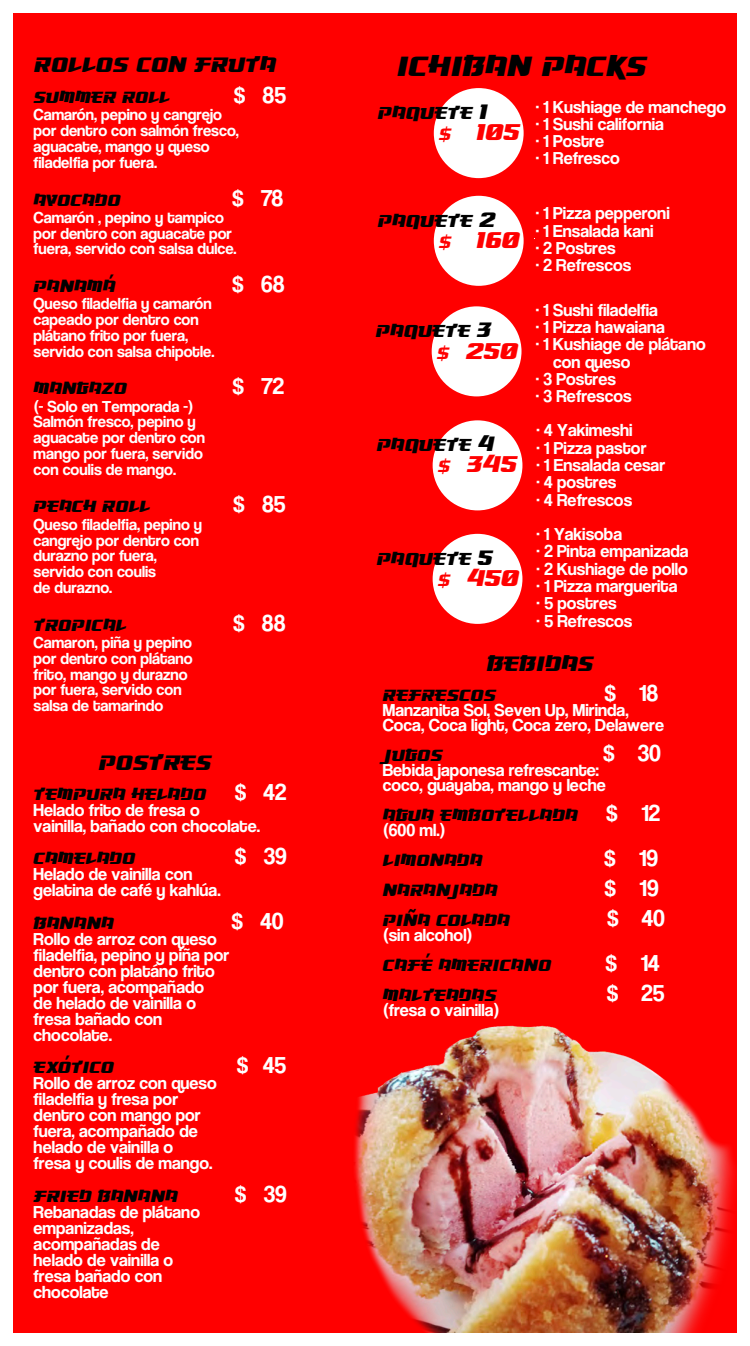
<style>
.page{position:relative;width:750px;height:1346px;background:#fff}
.page>*{position:absolute;margin:0;border:0;box-sizing:border-box;transform-origin:0 0}
.t1{font:36px "Osaka Sans Serif";color:#000}
.t2{font:29.55px "Osaka Sans Serif";color:#f00}
.t3{font:27px "Osaka Sans Serif";color:#000}
.t4{font:24px "Coolvetica Rg";color:#fff}
.t5{font:22.5px "Osaka Sans Serif";color:#000}
.t6{font:21px "Osaka Sans Serif";color:#000}
.t7{font:18px/16px "Coolvetica Rg";color:#fff}
.t8{font:16.5px/15.9px "Coolvetica Rg";color:#fff}
.s1{font-family:"Coolvetica Rg";font-size:24px;color:#fff}
.s2{font-size:27px}
.s3{font-size:21.3px}
</style>
<div class="page">
<div style="left:14px;top:14px;width:722px;height:1318px;background:#f00"></div>
<div style="left:434px;top:88px;width:90px;height:90px;background:#fff;border-radius:50%"></div>
<div style="left:434px;top:196px;width:90px;height:90px;background:#fff;border-radius:50%"></div>
<div style="left:432px;top:306px;width:89px;height:90px;background:#fff;border-radius:50%"></div>
<div style="left:433px;top:420px;width:89px;height:90px;background:#fff;border-radius:50%"></div>
<img style="left:336px;top:1006px;width:401px;height:326px">
<div style="left:433px;top:533px;width:89px;height:90px;background:#fff;border-radius:50%"></div>
<h3 class="t3" style="left:34px;top:52px;width:244px">Rollos con fruta</h3>
<p class="t6" style="left:34px;top:88px;width:138px">Summer roll</p>
<h3 class="t4" style="left:234px;top:85px;width:54px">$ 85</h3>
<p class="t8" style="left:34px;top:108px;width:207px">Camarón, pepino y cangrejo por dentro con salmón fresco, aguacate, mango y queso filadelfia por fuera.</p>
<p class="t6" style="left:34px;top:190px;width:89px">Avocado</p>
<h3 class="t4" style="left:232px;top:187px;width:53px">$ 78</h3>
<p class="t8" style="left:34px;top:210px;width:205px">Camarón , pepino y tampico por dentro con aguacate por fuera, servido con salsa dulce.</p>
<p class="t6" style="left:34px;top:277px;width:84px">Panamá</p>
<h3 class="t4" style="left:232px;top:273px;width:54px">$ 68</h3>
<p class="t8" style="left:34px;top:297px;width:182px">Queso filadelfia y camarón capeado por dentro con plátano frito por fuera, servido con salsa chipotle.</p>
<p class="t6" style="left:34px;top:379px;width:95px">Mangazo</p>
<h3 class="t4" style="left:232px;top:376px;width:53px">$ 72</h3>
<p class="t8" style="left:34px;top:399px;width:173px">(- Solo en Temporada -)<br>Salmón fresco, pepino y aguacate por dentro con mango por fuera, servido con coulis de mango.</p>
<p class="t6" style="left:34px;top:497px;width:118px">Peach roll</p>
<h3 class="t4" style="left:233px;top:494px;width:54px">$ 85</h3>
<p class="t8" style="left:34px;top:517px;width:170px">Queso filadelfia, pepino y cangrejo por dentro con durazno por fuera, servido con coulis<br>de durazno.</p>
<p class="t6" style="left:34px;top:615px;width:95px">Tropical</p>
<h3 class="t4" style="left:233px;top:612px;width:54px">$ 88</h3>
<p class="t8" style="left:34px;top:635px;width:161px">Camaron, piña y pepino por dentro con plátano frito, mango y durazno por fuera, servido con salsa de tamarindo</p>
<h3 class="t3" style="left:99px;top:750px;width:115px">postres</h3>
<p class="t6" style="left:34px;top:784px;width:254px">Tempura helado <span class="s1">$ 42</span></p>
<p class="t7" style="left:34px;top:803px;width:228px">Helado frito de fresa o<br>vainilla, bañado con chocolate.</p>
<p class="t6" style="left:34px;top:848px;width:103px">Camelado</p>
<h3 class="t4" style="left:235px;top:845px;width:54px">$ 39</h3>
<p class="t7" style="left:34px;top:867px;width:189px">Helado de vainilla con gelatina de café y kahlúa.</p>
<p class="t6" style="left:34px;top:913px;width:82px">Banana</p>
<h3 class="t4" style="left:232px;top:909px;width:54px">$ 40</h3>
<p class="t7" style="left:34px;top:931px;width:197px">Rollo de arroz con queso filadelfia, pepino y piña por dentro con platáno frito por fuera, acompañado<br>de helado de vainilla o fresa bañado con chocolate.</p>
<p class="t6" style="left:34px;top:1057px;width:82px">Exótico</p>
<h3 class="t4" style="left:237px;top:1054px;width:51px">$ 45</h3>
<p class="t7" style="left:34px;top:1076px;width:185px">Rollo de arroz con queso filadelfia y fresa por dentro con mango por fuera, acompañado de helado de vainilla o<br>fresa y coulis de mango.</p>
<p class="t6" style="left:34px;top:1185px;width:146px">Fried banana</p>
<h3 class="t4" style="left:235px;top:1182px;width:54px">$ 39</h3>
<p class="t7" style="left:34px;top:1204px;width:168px">Rebanadas de plátano empanizadas, acompañadas de helado de vainilla o fresa bañado con chocolate</p>
<h1 class="t1" style="left:397px;top:50px;width:252px">ichiban packs</h1>
<p class="t5" style="left:378px;top:103px;width:111px">Paquete <span class="s2">1</span></p>
<h2 class="t2" style="left:439px;top:118px;width:83px"><span class="s3">$</span> 105</h2>
<p class="t7" style="left:536px;top:99px;width:192px;line-height:17.2px">· 1 Kushiage de manchego · 1 Sushi california<br>· 1 Postre<br>· 1 Refresco</p>
<p class="t5" style="left:378px;top:210px;width:119px">Paquete <span class="s2">2</span></p>
<h2 class="t2" style="left:439px;top:226px;width:83px"><span class="s3">$</span> 160</h2>
<p class="t5" style="left:376px;top:321px;width:117px">Paquete <span class="s2">3</span></p>
<h2 class="t2" style="left:437px;top:337px;width:83px"><span class="s3">$</span> 250</h2>
<p class="t5" style="left:377px;top:435px;width:119px">Paquete <span class="s2">4</span></p>
<h2 class="t2" style="left:438px;top:450px;width:81px"><span class="s3">$</span> 345</h2>
<p class="t5" style="left:377px;top:548px;width:118px">Paquete <span class="s2">5</span></p>
<h2 class="t2" style="left:438px;top:564px;width:83px"><span class="s3">$</span> 450</h2>
<p class="t7" style="left:536px;top:206px;width:135px;line-height:17.2px">· 1 Pizza pepperoni · 1 Ensalada kani<br>· 2 Postres<br>· 2 Refrescos</p>
<p class="t7" style="left:536px;top:303px;width:124px">· 1 Sushi filadelfia</p>
<p class="t7" style="left:536px;top:320px;width:130px">· 1 Pizza hawaiana</p>
<p class="t7" style="left:536px;top:337px;width:171px">· 1 Kushiage de plátano</p>
<p class="t7" style="left:553px;top:355px;width:79px">con queso</p>
<p class="t7" style="left:536px;top:372px;width:81px">· 3 Postres</p>
<p class="t7" style="left:536px;top:389px;width:97px">· 3 Refrescos</p>
<p class="t7" style="left:536px;top:423px;width:130px;line-height:17.2px">· 4 Yakimeshi<br>· 1 Pizza pastor<br>· 1 Ensalada cesar · 4 postres<br>· 4 Refrescos</p>
<p class="t7" style="left:537px;top:526px;width:153px;line-height:17.2px">· 1 Yakisoba<br>· 2 Pinta empanizada · 2 Kushiage de pollo · 1 Pizza marguerita<br>· 5 postres<br>· 5 Refrescos</p>
<h3 class="t3" style="left:487px;top:651px;width:109px">Bebidas</h3>
<p class="t6" style="left:383px;top:685px;width:115px">REFRESCOS</p>
<h3 class="t4" style="left:604px;top:682px;width:55px">$ 18</h3>
<p class="t7" style="left:383px;top:703px;width:283px;line-height:15px">Manzanita Sol, Seven Up, Mirinda,<br>Coca, Coca light, Coca zero, Delawere</p>
<p class="t6" style="left:383px;top:745px;width:61px">JUGOS</p>
<h3 class="t4" style="left:603px;top:742px;width:60px">$ 30</h3>
<p class="t7" style="left:383px;top:763px;width:224px;line-height:15px">Bebida japonesa refrescante: coco, guayaba, mango y leche</p>
<p class="t6" style="left:383px;top:805px;width:278px">AGUA EMBOTELLADA <span class="s1">$ 12</span></p>
<p class="t7" style="left:383px;top:823px;width:64px">(600 ml.)</p>
<p class="t6" style="left:383px;top:850px;width:101px">LIMONADA</p>
<h3 class="t4" style="left:604px;top:847px;width:56px">$ 19</h3>
<p class="t6" style="left:383px;top:880px;width:116px">NARANJADA</p>
<h3 class="t4" style="left:604px;top:877px;width:56px">$ 19</h3>
<p class="t6" style="left:383px;top:910px;width:129px">PIÑA COLADA</p>
<h3 class="t4" style="left:607px;top:907px;width:59px">$ 40</h3>
<p class="t7" style="left:383px;top:928px;width:91px">(sin alcohol)</p>
<p class="t6" style="left:383px;top:955px;width:170px">Café americano</p>
<h3 class="t4" style="left:605px;top:952px;width:56px">$ 14</h3>
<p class="t6" style="left:383px;top:985px;width:115px">Malteadas</p>
<h3 class="t4" style="left:607px;top:982px;width:59px">$ 25</h3>
<p class="t7" style="left:383px;top:1003px;width:118px">(fresa o vainilla)</p>
</div>
